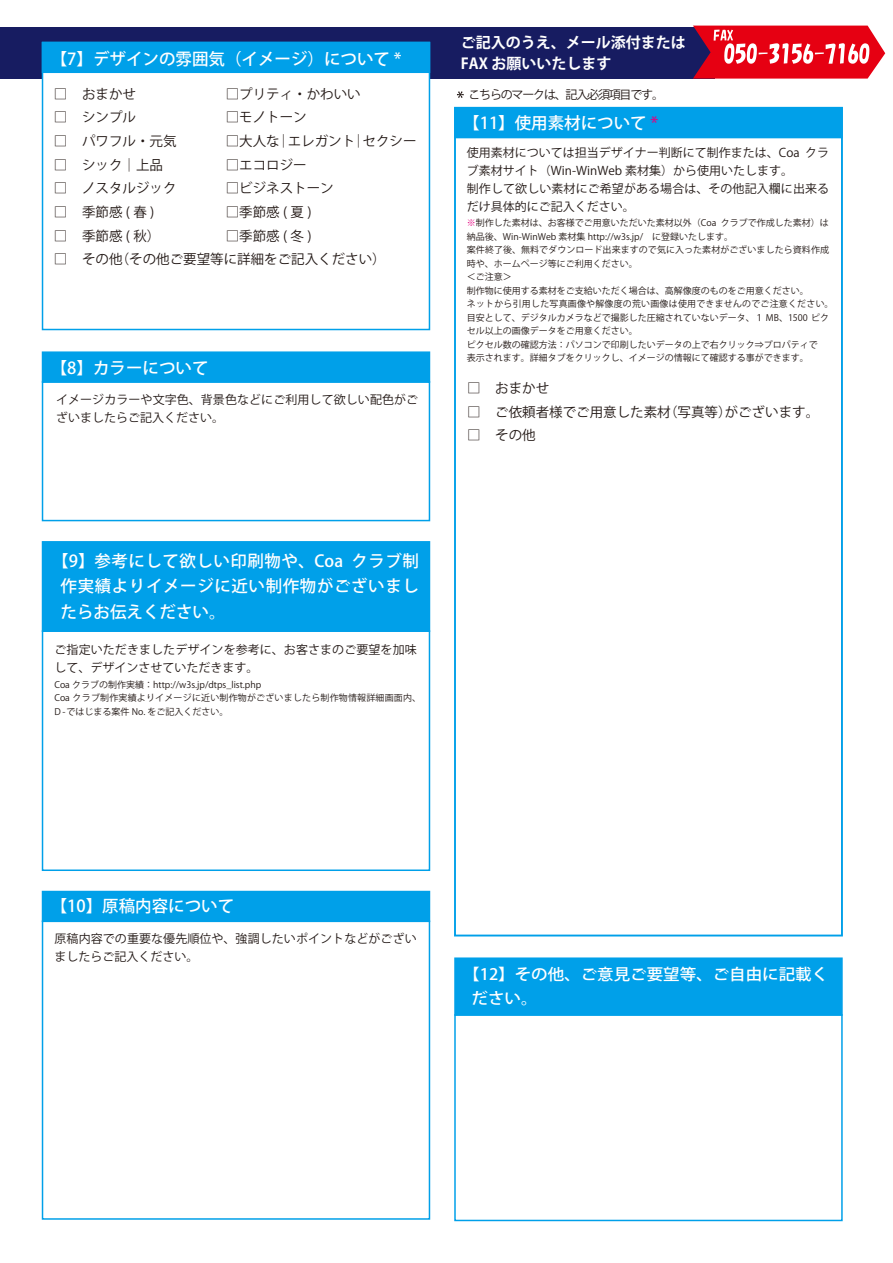
<style>
.page{position:relative;width:893px;height:1263px;background:#fff}
.page>*{position:absolute;margin:0;border:0;box-sizing:border-box;transform-origin:0 0}
.t1{font:500 16.5px/25.5px "Koz Go Pr 6 N";color:#fff;text-align:justify}
.t2{font:500 15.75px/24.3px "Koz Go Pr 6 N";color:#fff;scale:1.05 1}
.t3{font:700 15px/21px "Koz Go Pr 6 N";color:#fff}
.t4{font:13.5px "Koz Go Pr 6 N";color:#221815}
.t5{font:12px/18px "Koz Go Pr 6 N";color:#221815}
.t6{font:12px "Koz Go Pr 6 N";letter-spacing:-.1em;color:#221815}
.t7{font:9px/13.5px "Koz Go Pr 6 N";color:#221815}
.s1{color:#e4007f}
</style>
<div class="page">
<div style="left:0;top:27px;width:714px;height:52px;background:#171c61"></div>
<svg style="left:693px;top:26px;width:192px;height:53px"></svg>
<svg style="left:457px;top:91px;width:7px;height:7px"></svg>
<div style="left:42px;top:42px;width:388px;height:288px;background:#fff;border:2px solid #00a0e9"></div>
<div style="left:454px;top:107px;width:389px;height:31px;background:#00a0e9"></div>
<div style="left:42px;top:351px;width:388px;height:32px;background:#00a0e9;border:2px solid #00a0e9"></div>
<div style="left:42px;top:541px;width:388px;height:91px;background:#00a0e9;border:2px solid #00a0e9"></div>
<div style="left:454px;top:957px;width:389px;height:59px;background:#00a0e9;border:2px solid #00a0e9"></div>
<div style="left:42px;top:381px;width:388px;height:140px;border:2px solid #00a0e9"></div>
<div style="left:42px;top:42px;width:388px;height:31px;background:#00a0e9"></div>
<div style="left:454px;top:1014px;width:389px;height:207px;border:2px solid #00a0e9"></div>
<div style="left:454px;top:107px;width:389px;height:829px;border:2px solid #00a0e9"></div>
<div style="left:42px;top:630px;width:388px;height:241px;border:2px solid #00a0e9"></div>
<div style="left:42px;top:891px;width:388px;height:31px;background:#00a0e9"></div>
<div style="left:42px;top:920px;width:388px;height:300px;border:2px solid #00a0e9"></div>
<p class="t1" style="left:51px;top:47px;width:352px">【7】デザインの雰囲気（イメージ）について *</p>
<p class="t4" style="left:54px;top:86px;width:83px">□ おまかせ</p>
<p class="t4" style="left:226px;top:86px;width:136px">□プリティ・かわいい</p>
<p class="t4" style="left:54px;top:110px;width:83px">□ シンプル</p>
<p class="t4" style="left:226px;top:110px;width:82px">□モノトーン</p>
<p class="t4" style="left:54px;top:133px;width:124px">□ パワフル・元気</p>
<p class="t4" style="left:226px;top:133px;width:192px">□大人な｜エレガント｜セクシー</p>
<p class="t4" style="left:54px;top:157px;width:110px">□ シック｜上品</p>
<p class="t4" style="left:226px;top:157px;width:82px">□エコロジー</p>
<p class="t4" style="left:54px;top:181px;width:124px">□ ノスタルジック</p>
<p class="t4" style="left:226px;top:181px;width:109px">□ビジネストーン</p>
<p class="t4" style="left:54px;top:204px;width:102px">□ 季節感(春)</p>
<p class="t4" style="left:226px;top:204px;width:87px">□季節感 ( 夏 )</p>
<p class="t4" style="left:54px;top:228px;width:108px">□ 季節感 ( 秋）</p>
<p class="t4" style="left:226px;top:228px;width:87px">□季節感 ( 冬 )</p>
<p class="t4" style="left:54px;top:252px;width:333px">□ その他（その他ご要望等に詳細をご記入ください）</p>
<p class="t1" style="left:51px;top:355px;width:159px">【8】カラーについて</p>
<p class="t5" style="left:56px;top:391px;width:364px">イメージカラーや文字色、背景色などにご利用して欲しい配色がございましたらご記入ください。</p>
<p class="t3" style="left:461px;top:32px;width:226px">ご記入のうえ、メール添付または<br>FAX お願いいたします</p>
<p class="t6" style="left:468px;top:87px;width:197px">こちらのマークは、記入必須項目です。</p>
<p class="t1" style="left:463px;top:110px;width:196px">【11】使用素材について <span class="s1">*</span></p>
<p class="t5" style="left:467px;top:143px;width:364px">使用素材については担当デザイナー判断にて制作または、Coa クラブ素材サイト（Win-WinWeb 素材集）から使用いたします。<br>制作して欲しい素材にご希望がある場合は、その他記入欄に出来るだけ具体的にご記入ください。</p>
<p class="t7" style="left:467px;top:216px;width:368px"><span class="s1">※</span>制作した素材は、お客様でご用意いただいた素材以外（Coa クラブで作成した素材）は納品後、Win-WinWeb 素材集 http://w3s.jp/　に登録いたします。<br>案件終了後、無料でダウンロード出来ますので気に入った素材がございましたら資料作成時や、ホームページ等にご利用ください。<br>＜ご注意＞<br>制作物に使用する素材をご支給いただく場合は、高解像度のものをご用意ください。<br>ネットから引用した写真画像や解像度の荒い画像は使用できませんのでご注意ください。目安として、デジタルカメラなどで撮影した圧縮されていないデータ、１ MB、1500 ピクセル以上の画像データをご用意ください。<br>ピクセル数の確認方法：パソコンで印刷したいデータの上で右クリック⇒プロパティで<br>表示されます。詳細タブをクリックし、イメージの情報にて確認する事ができます。</p>
<p class="t4" style="left:467px;top:380px;width:83px">□ おまかせ</p>
<p class="t4" style="left:467px;top:404px;width:353px">□ ご依頼者様でご用意した素材（写真等）がございます。</p>
<p class="t4" style="left:467px;top:428px;width:70px">□ その他</p>
<p class="t1" style="left:61px;top:548px;width:360px;text-indent:-8px">【9】参考にして欲しい印刷物や、Coa クラブ制作実績よりイメージに近い制作物がございましたらお伝えください。</p>
<p class="t5" style="left:55px;top:641px;width:364px">ご指定いただきましたデザインを参考に、お客さまのご要望を加味して、デザインさせていただきます。</p>
<p class="t7" style="left:54px;top:678px;width:368px">Coa クラブの制作実績：http://w3s.jp/dtps_list.php<br>Coa クラブ制作実績よりイメージに近い制作物がございましたら制作物情報詳細画面内、<br>D -ではじまる案件 No. をご記入ください。</p>
<p class="t1" style="left:51px;top:893px;width:185px">【10】原稿内容について</p>
<p class="t5" style="left:55px;top:930px;width:364px">原稿内容での重要な優先順位や、強調したいポイントなどがございましたらご記入ください。</p>
<p class="t2" style="left:471px;top:962px;width:341px;text-indent:-8px">【12】その他、ご意見ご要望等、ご自由に記載ください。</p>
</div>
